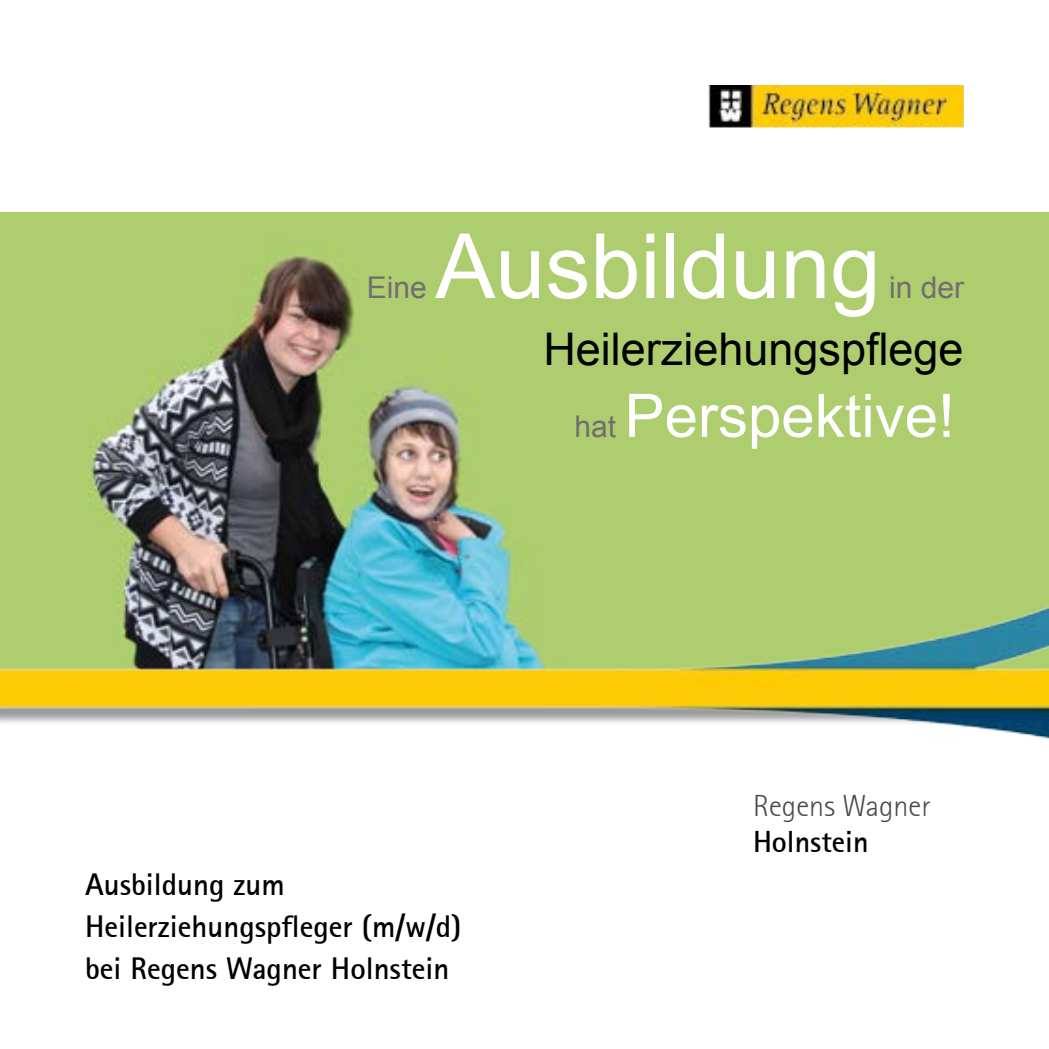
<style>
.page{position:relative;width:1049px;height:1049px;background:#fff}
.page>*{position:absolute;margin:0;border:0;box-sizing:border-box;transform-origin:0 0}
.t1{font:90px "Arial";color:#fff}
.t2{font:60px "Arial";color:#fff}
.t3{font:45px "Arial";color:#000}
.t4{font:700 30.75px/42px "Rotis Sans Serif";color:#000}
.t5{font:300 30px "Rotis Sans Serif";color:#4a4a49}
.t6{font:700 30px "Rotis Sans Serif";color:#000}
.t7{font:30px "Arial";color:#706f6f}
.s1{font-size:30px;color:#706f6f}
.s2{font-style:inherit}
</style>
<div class="page">
<img style="left:0;top:213px;width:1px;height:836px">
<div style="left:0;top:706px;width:1049px;height:343px;background:#fff"></div>
<img style="left:709px;top:85px;width:255px;height:43px">
<img style="left:1px;top:213px;width:1048px;height:388px">
<img style="left:0;top:601px;width:1049px;height:138px">
<p class="t7" style="left:367px;top:267px;width:62px">Eine</p>
<h1 class="t1" style="left:435px;top:204px;width:447px">Ausbildung</h1>
<p class="t7" style="left:889px;top:267px;width:77px">in der</p>
<h3 class="t3" style="left:543px;top:318px;width:422px">Heilerziehungspflege</h3>
<h2 class="t2" style="left:574px;top:374px;width:382px"><span class="s1">hat</span> Perspektive!</h2>
<p class="t5" style="left:753px;top:788px;width:179px">Regens Wagner</p>
<p class="t6" style="left:753px;top:822px;width:117px">Holnstein</p>
<p class="t4" style="left:85px;top:862px;width:378px">Ausbildung zum<br>Heilerziehungspfleger (m/w<span class="s2">/d</span>) bei Regens Wagner Holnstein</p>
</div>
